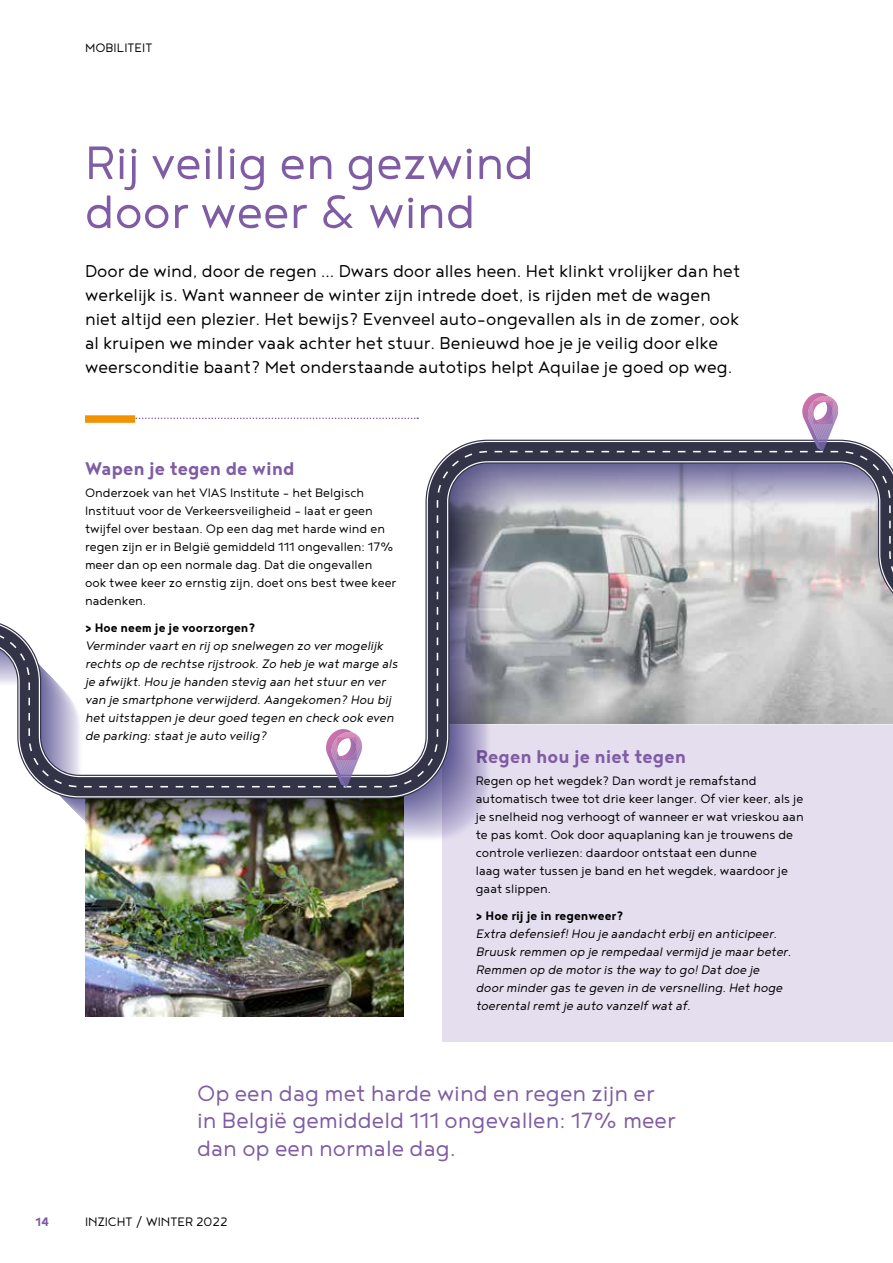
<style>
.page{position:relative;width:893px;height:1263px;background:#fff}
.page>*{position:absolute;margin:0;border:0;box-sizing:border-box;transform-origin:0 0}
.t1{font:300 57.15px/49.1px "Noyh";color:#7f5ca3}
.t2{font:300 27px/27px "Noyh";color:#7f5ca3}
.t3{font:700 22.5px "Noyh";color:#7f5ca3}
.t4{font:300 21px/24px "Noyh";color:#000}
.t5{font:300 15px/18px "Noyh";color:#000}
.t6{font:italic 300 15px/18px "Noyh";color:#000}
.t7{font:700 15px "Noyh";color:#000}
.t8{font:700 15px "Noyh";color:#7f5ca3}
</style>
<div class="page">
<div style="left:442px;top:459px;width:451px;height:583px;background:#e4deef"></div>
<img style="left:85px;top:974px;width:319px;height:43px">
<img style="left:85px;top:963px;width:319px;height:11px">
<img style="left:0;top:392px;width:893px;height:571px">
<svg style="left:802px;top:393px;width:36px;height:59px"></svg>
<svg style="left:326px;top:729px;width:36px;height:59px"></svg>
<p class="t5" style="left:85px;top:38px;width:69px">MOBILITEIT</p>
<h1 class="t1" style="left:85px;top:136px;width:451px">Rij veilig en gezwind door weer &amp; wind</h1>
<p class="t4" style="left:85px;top:258px;width:657px">Door de wind, door de regen … Dwars door alles heen. Het klinkt vrolijker dan het werkelijk is. Want wanneer de winter zijn intrede doet, is rijden met de wagen niet altijd een plezier. Het bewijs? Evenveel auto-ongevallen als in de zomer, ook al kruipen we minder vaak achter het stuur. Benieuwd hoe je je veilig door elke weersconditie baant? Met onderstaande autotips helpt Aquilae je goed op weg.</p>
<h3 class="t3" style="left:85px;top:455px;width:211px">Wapen je tegen de wind</h3>
<p class="t5" style="left:85px;top:483px;width:313px">Onderzoek van het VIAS Institute – het Belgisch Instituut voor de Verkeersveiligheid – laat er geen twijfel over bestaan. Op een dag met harde wind en regen zijn er in België gemiddeld 111 ongevallen: 17% meer dan op een normale dag. Dat die ongevallen ook twee keer zo ernstig zijn, doet ons best twee keer nadenken.</p>
<p class="t7" style="left:85px;top:619px;width:172px">&gt; Hoe neem je je voorzorgen?</p>
<p class="t6" style="left:85px;top:636px;width:314px">Verminder vaart en rij op snelwegen zo ver mogelijk rechts op de rechtse rijstrook. Zo heb je wat marge als je afwijkt. Hou je handen stevig aan het stuur en ver van je smartphone verwijderd. Aangekomen? Hou bij het uitstappen je deur goed tegen en check ook even de parking: staat je auto veilig?</p>
<h3 class="t3" style="left:476px;top:743px;width:212px">Regen hou je niet tegen</h3>
<p class="t5" style="left:476px;top:771px;width:329px">Regen op het wegdek? Dan wordt je remafstand automatisch twee tot drie keer langer. Of vier keer, als je je snelheid nog verhoogt of wanneer er wat vrieskou aan te pas komt. Ook door aquaplaning kan je trouwens de controle verliezen: daardoor ontstaat een dunne<br>laag water tussen je band en het wegdek, waardoor je gaat slippen.</p>
<p class="t7" style="left:476px;top:907px;width:149px">&gt; Hoe rij je in regenweer?</p>
<p class="t6" style="left:476px;top:924px;width:317px">Extra defensief! Hou je aandacht erbij en anticipeer.<br>Bruusk remmen op je rempedaal vermijd je maar beter.<br>Remmen op de motor is the way to go! Dat doe je<br>door minder gas te geven in de versnelling. Het hoge toerental remt je auto vanzelf wat af.</p>
<h2 class="t2" style="left:197px;top:1079px;width:480px">Op een dag met harde wind en regen zijn er in België gemiddeld 111 ongevallen: 17% meer dan op een normale dag.</h2>
<p class="t8" style="left:35px;top:1213px;width:15px">14</p>
<p class="t5" style="left:85px;top:1212px;width:144px">INZICHT / WINTER 2022</p>
</div>
